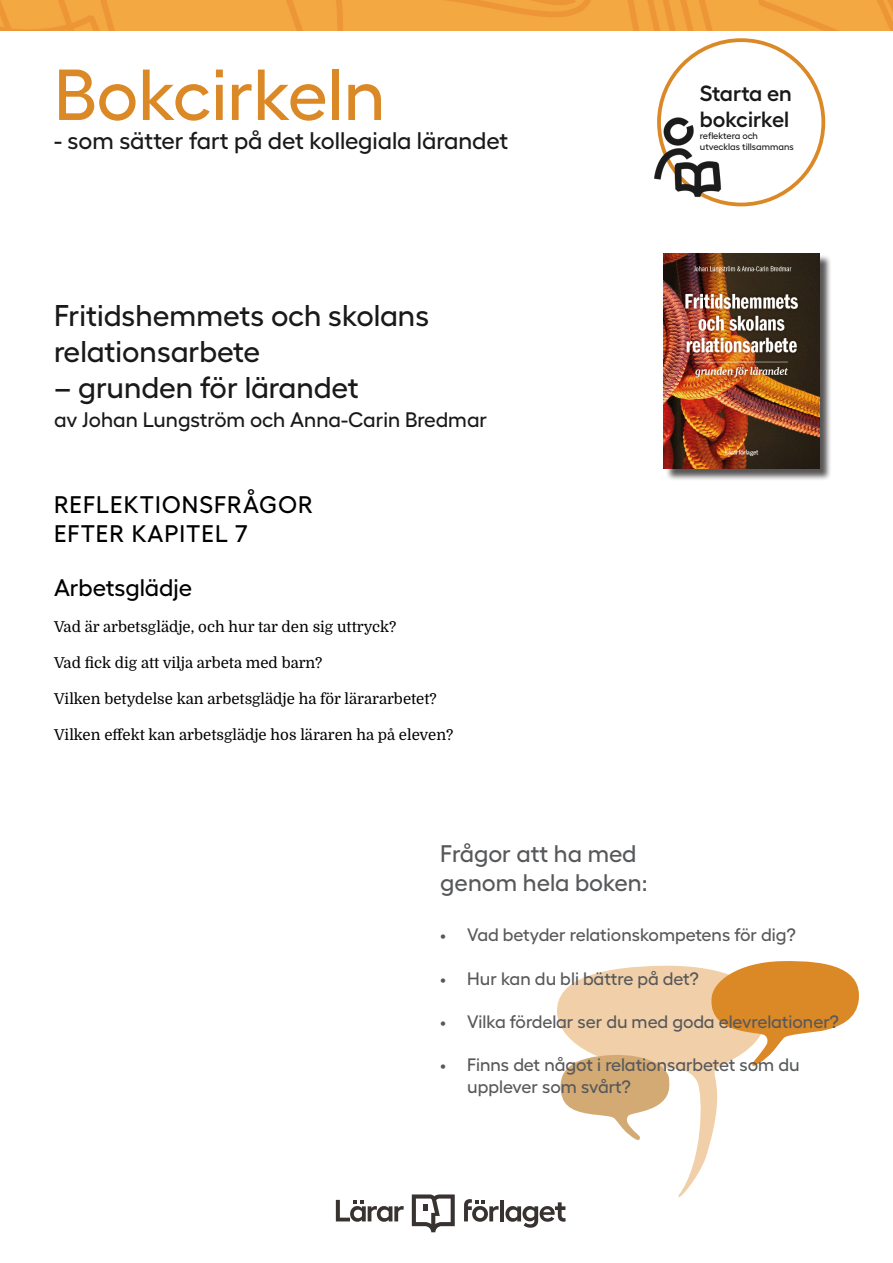
<style>
.page{position:relative;width:893px;height:1263px;background:#fff}
.page>*{position:absolute;margin:0;border:0;box-sizing:border-box;transform-origin:0 0}
.t1{font:500 72px "Hellix";color:#db8926}
.t2{font:500 30px "Hellix";color:#1a1919}
.t3{font:500 24px "Hellix";letter-spacing:-.005em;color:#1a1919}
.t4{font:500 24px "Hellix";letter-spacing:.04em;color:#000002}
.t5{font:500 24px "Hellix";color:#57585a}
.t6{font:500 24px "Hellix";color:#000002}
.t7{font:600 22.05px "Hellix";color:#1a1919}
.t8{font:500 21px "Hellix";color:#1a1919}
.t9{font:500 18px/21.6px "Hellix";color:#57585a}
.t10{font:15px "Domine";color:#000002}
.t11{font:500 9.3px "Hellix";color:#1a1919}
</style>
<div class="page">
<div style="left:657px;top:38px;width:168px;height:168px;border:4px solid #db8926;border-radius:50%"></div>
<img style="left:654px;top:112px;width:68px;height:87px">
<img style="left:0;top:0;width:893px;height:30px">
<svg style="left:336px;top:1200px;width:68px;height:22px"></svg>
<hr style="left:500px;top:1200px;width:4px;height:21px;background:#383230">
<svg style="left:505px;top:1205px;width:61px;height:23px"></svg>
<svg style="left:412px;top:1194px;width:43px;height:38px"></svg>
<svg style="left:464px;top:1199px;width:35px;height:23px"></svg>
<svg style="left:557px;top:965px;width:161px;height:240px;fill:#f1cfa8"></svg>
<svg style="left:710px;top:961px;width:149px;height:107px"></svg>
<svg style="left:558px;top:1054px;width:114px;height:88px"></svg>
<div style="left:665px;top:255px;width:167px;height:226px;background:#231f20;opacity:.75"></div>
<img style="left:664px;top:253px;width:155px;height:215px">
<p class="t1" style="left:54px;top:39px;width:333px">Bokcirkeln</p>
<p class="t3" style="left:54px;top:122px;width:456px">- som sätter fart på det kollegiala lärandet</p>
<p class="t2" style="left:54px;top:292px;width:377px">Fritidshemmets och skolans</p>
<p class="t2" style="left:54px;top:328px;width:208px">relationsarbete</p>
<p class="t2" style="left:54px;top:364px;width:306px">– grunden för lärandet</p>
<p class="t8" style="left:54px;top:403px;width:435px">av Johan Lungström och Anna-Carin Bredmar</p>
<p class="t4" style="left:54px;top:486px;width:260px">REFLEKTIONSFRÅGOR</p>
<p class="t4" style="left:54px;top:515px;width:195px">EFTER KAPITEL 7</p>
<p class="t6" style="left:54px;top:569px;width:140px">Arbetsglädje</p>
<p class="t10" style="left:54px;top:618px;width:344px">Vad är arbetsglädje, och hur tar den sig uttryck?</p>
<p class="t10" style="left:54px;top:654px;width:270px">Vad fick dig att vilja arbeta med barn?</p>
<p class="t10" style="left:54px;top:690px;width:384px">Vilken betydelse kan arbetsglädje ha för lärararbetet?</p>
<p class="t10" style="left:54px;top:726px;width:401px">Vilken effekt kan arbetsglädje hos läraren ha på eleven?</p>
<p class="t7" style="left:700px;top:76px;width:93px">Starta en</p>
<p class="t7" style="left:700px;top:102px;width:91px">bokcirkel</p>
<p class="t11" style="left:700px;top:128px;width:60px">reflektera och</p>
<p class="t11" style="left:700px;top:139px;width:95px">utvecklas tillsammans</p>
<p class="t5" style="left:440px;top:835px;width:198px">Frågor att ha med</p>
<p class="t5" style="left:440px;top:864px;width:209px">genom hela boken:</p>
<p class="t9" style="left:440px;top:922px;width:357px">• Vad betyder relationskompetens för dig?</p>
<p class="t9" style="left:440px;top:965px;width:260px">• Hur kan du bli bättre på det?</p>
<p class="t9" style="left:440px;top:1009px;width:400px">• Vilka fördelar ser du med goda elevrelationer?</p>
<p class="t9" style="left:467px;top:1052px;width:334px;text-indent:-27px">• Finns det något i relationsarbetet som du upplever som svårt?</p>
</div>
